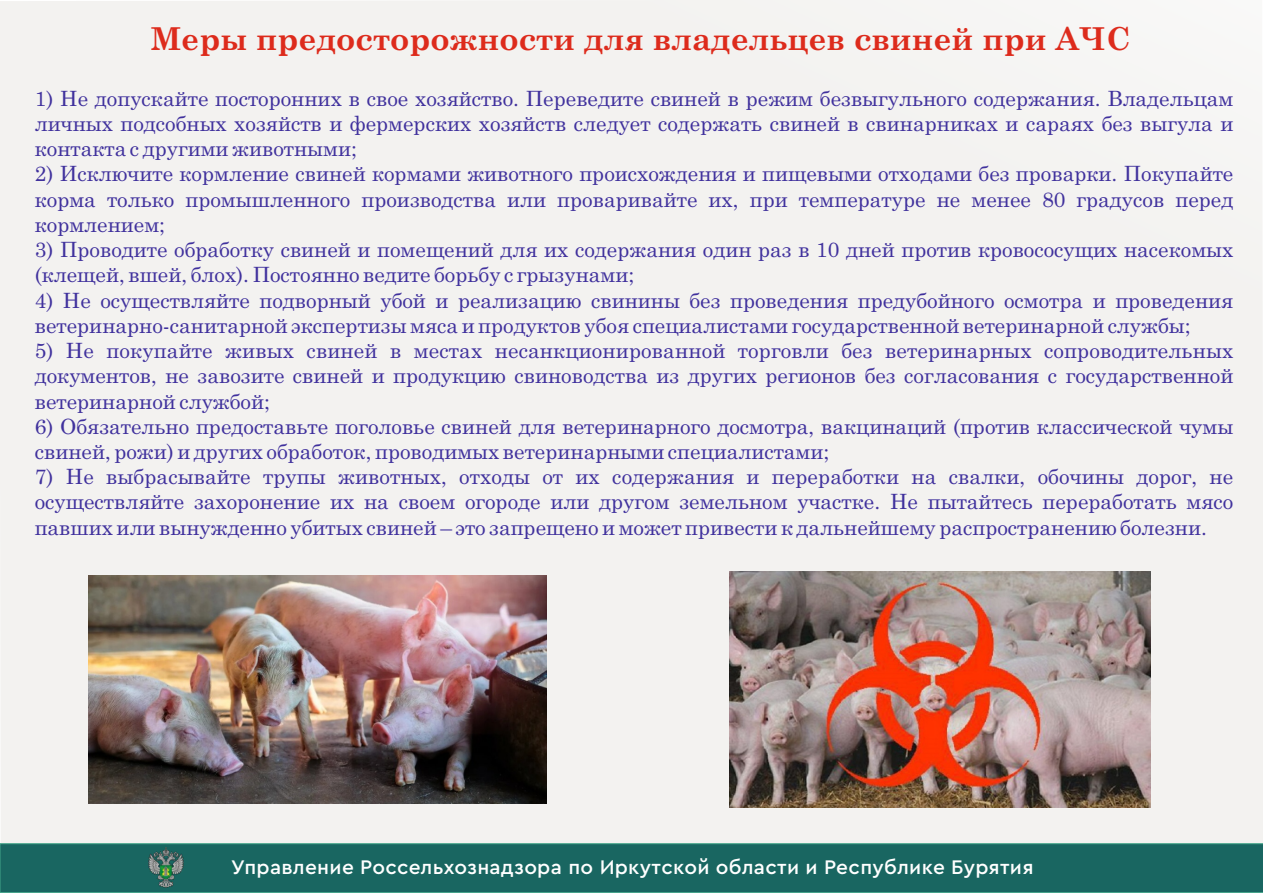
<style>
.page{position:relative;width:1263px;height:893px;background:#fff}
.page>*{position:absolute;margin:0;border:0;box-sizing:border-box;transform-origin:0 0}
.t1{font:700 31.5px "Century Schoolbook";color:#dd2b1c}
.t2{font:21px/25.2px "Century Schoolbook";color:#40319d;text-align:justify}
.t3{font:500 20.55px "Cera Pro";letter-spacing:.015em;color:#fff}
</style>
<div class="page">
<div style="left:0;top:0;width:1263px;height:843px;background:#f3f2f0"></div>
<div style="left:0;top:843px;width:1263px;height:50px;background:#196661"></div>
<img style="left:148px;top:848px;width:36px;height:39px">
<img style="left:89px;top:575px;width:457px;height:229px">
<img style="left:729px;top:571px;width:421px;height:237px">
<h1 class="t1" style="left:150px;top:27px;width:982px">Меры предосторожности для владельцев свиней при АЧС</h1>
<p class="t2" style="left:35px;top:87px;width:1200px">1) Не допускайте посторонних в свое хозяйство. Переведите свиней в режим безвыгульного содержания. Владельцам личных подсобных хозяйств и фермерских хозяйств следует содержать свиней в свинарниках и сараях без выгула и контакта с другими животными;</p>
<p class="t2" style="left:35px;top:163px;width:1200px">2) Исключите кормление свиней кормами животного происхождения и пищевыми отходами без проварки. Покупайте корма только промышленного производства или проваривайте их, при температуре не менее 80 градусов перед кормлением;</p>
<p class="t2" style="left:35px;top:239px;width:1200px">3) Проводите обработку свиней и помещений для их содержания один раз в 10 дней против кровососущих насекомых (клещей, вшей, блох). Постоянно ведите борьбу с грызунами;</p>
<p class="t2" style="left:35px;top:289px;width:1200px">4) Не осуществляйте подворный убой и реализацию свинины без проведения предубойного осмотра и проведения ветеринарно-санитарной экспертизы мяса и продуктов убоя специалистами государственной ветеринарной службы;</p>
<p class="t2" style="left:35px;top:340px;width:1200px">5) Не покупайте живых свиней в местах несанкционированной торговли без ветеринарных сопроводительных документов, не завозите свиней и продукцию свиноводства из других регионов без согласования с государственной ветеринарной службой;</p>
<p class="t2" style="left:35px;top:415px;width:1200px">6) Обязательно предоставьте поголовье свиней для ветеринарного досмотра, вакцинаций (против классической чумы свиней, рожи) и других обработок, проводимых ветеринарными специалистами;</p>
<p class="t2" style="left:35px;top:466px;width:1200px">7) Не выбрасывайте трупы животных, отходы от их содержания и переработки на свалки, обочины дорог, не осуществляйте захоронение их на своем огороде или другом земельном участке. Не пытайтесь переработать мясо павших или вынужденно убитых свиней – это запрещено и может привести к дальнейшему распространению болезни.</p>
<p class="t3" style="left:231px;top:857px;width:804px">Управление Россельхознадзора по Иркутской области и Республике Бурятия</p>
</div>
